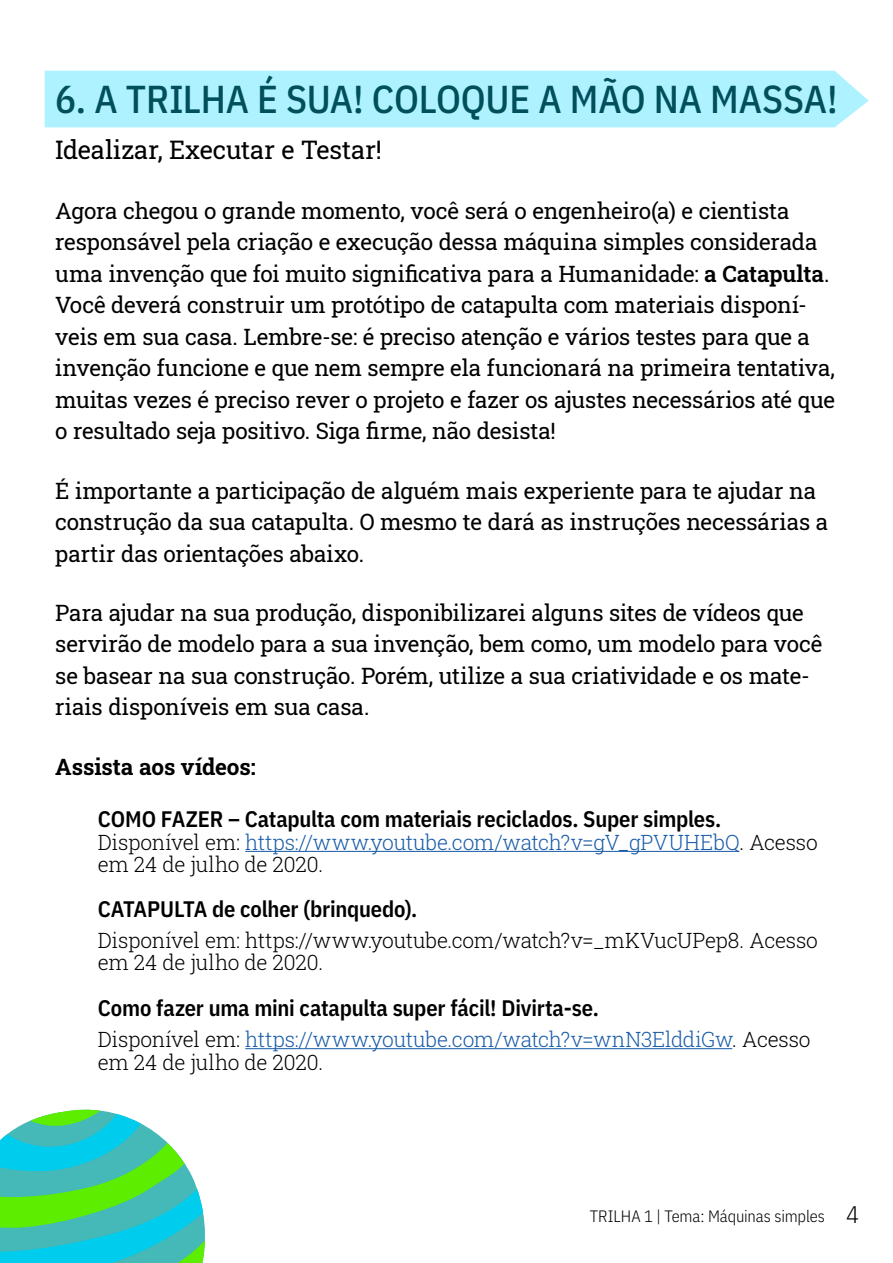
<style>
.page{position:relative;width:893px;height:1263px;background:#fff}
.page>*{position:absolute;margin:0;border:0;box-sizing:border-box;transform-origin:0 0}
.Etapa{font:500 39px "IBM Plex Sans Cond";letter-spacing:-.005em;color:#004f5b}
.Texto_normal{font:25.5px "Roboto Slab";letter-spacing:-.005em;color:#000}
.Texto_normal-2{font:22.5px/31.5px "Roboto Slab";letter-spacing:-.005em;color:#000}
.Complementar_2{font:600 22.5px "IBM Plex Sans Cond";letter-spacing:-.01em;color:#000}
.Texto_normal-3{font:700 22.5px "Roboto Slab";letter-spacing:-.005em;color:#000}
.Complementar_2-2{font:300 21px/22.5px "Roboto Slab";letter-spacing:-.01em;color:#195ca8}
.Complementar{font:300 21px/22.5px "Roboto Slab";letter-spacing:-.01em;color:#000}
.Complementar-2{font:300 21px/22.5px "Roboto Slab";letter-spacing:-.01em;color:#195ca8}
.t1{font:300 16.5px "IBM Plex Sans Cond";letter-spacing:-.01em;color:#000}
.s1{font-weight:600}
.s2{color:#000}
.s3{font-size:24px}
</style>
<div class="page">
<svg style="left:0;top:1109px;width:205px;height:154px;background:#50d0ab"></svg>
<div style="left:45px;top:71px;width:824px;height:56px;background:#aef2ff"></div>
<hr style="left:245px;top:851px;width:494px;height:1px;background:#195ca8">
<hr style="left:245px;top:1048px;width:487px;height:1px;background:#195ca8">
<p class="Etapa" style="left:55px;top:69px;width:784px">6. A TRILHA É SUA! COLOQUE A MÃO NA MASSA!</p>
<p class="Texto_normal" style="left:55px;top:133px;width:328px">Idealizar, Executar e Testar!</p>
<p class="Texto_normal-2" style="left:55px;top:194px;width:781px">Agora chegou o grande momento, você será o engenheiro(a) e cientista responsável pela criação e execução dessa máquina simples considerada uma invenção que foi muito significativa para a Humanidade: <span class="s1">a Catapulta</span>.<br>Você deverá construir um protótipo de catapulta com materiais disponí&shy;veis em sua casa. Lembre-se: é preciso atenção e vários testes para que a invenção funcione e que nem sempre ela funcionará na primeira tentativa, muitas vezes é preciso rever o projeto e fazer os ajustes necessários até que o resultado seja positivo. Siga firme, não desista!</p>
<p class="Texto_normal-2" style="left:55px;top:474px;width:774px">É importante a participação de alguém mais experiente para te ajudar na construção da sua catapulta. O mesmo te dará as instruções necessárias a partir das orientações abaixo.</p>
<p class="Texto_normal-2" style="left:55px;top:596px;width:769px">Para ajudar na sua produção, disponibilizarei alguns sites de vídeos que servirão de modelo para a sua invenção, bem como, um modelo para você se basear na sua construção. Porém, utilize a sua criatividade e os mate&shy;riais disponíveis em sua casa.</p>
<p class="Texto_normal-3" style="left:55px;top:751px;width:202px">Assista aos vídeos:</p>
<p class="Complementar_2" style="left:98px;top:802px;width:625px">COMO FAZER – Catapulta com materiais reciclados. Super simples.</p>
<p class="Complementar_2-2" style="left:98px;top:830px;width:721px"><span class="s2">Disponível em:</span> https://www.youtube.com/watch?v=gV_gPVUHEbQ<span class="s2">. Acesso em 24 de julho de 2020.</span></p>
<p class="Complementar_2" style="left:98px;top:891px;width:321px">CATAPULTA de colher (brinquedo).</p>
<p class="Complementar" style="left:98px;top:928px;width:722px">Disponível em: https://www.youtube.com/watch?v=_mKVucUPep8. Acesso em 24 de julho de 2020.</p>
<p class="Complementar_2" style="left:98px;top:990px;width:503px">Como fazer uma mini catapulta super fácil! Divirta-se.</p>
<p class="Complementar-2" style="left:98px;top:1028px;width:714px"><span class="s2">Disponível em:</span> https://www.youtube.com/watch?v=wnN3ElddiGw<span class="s2">. Acesso em 24 de julho de 2020.</span></p>
<p class="t1" style="left:590px;top:1203px;width:271px">TRILHA 1 | Tema: Máquinas simples <span class="s3">4</span></p>
</div>
